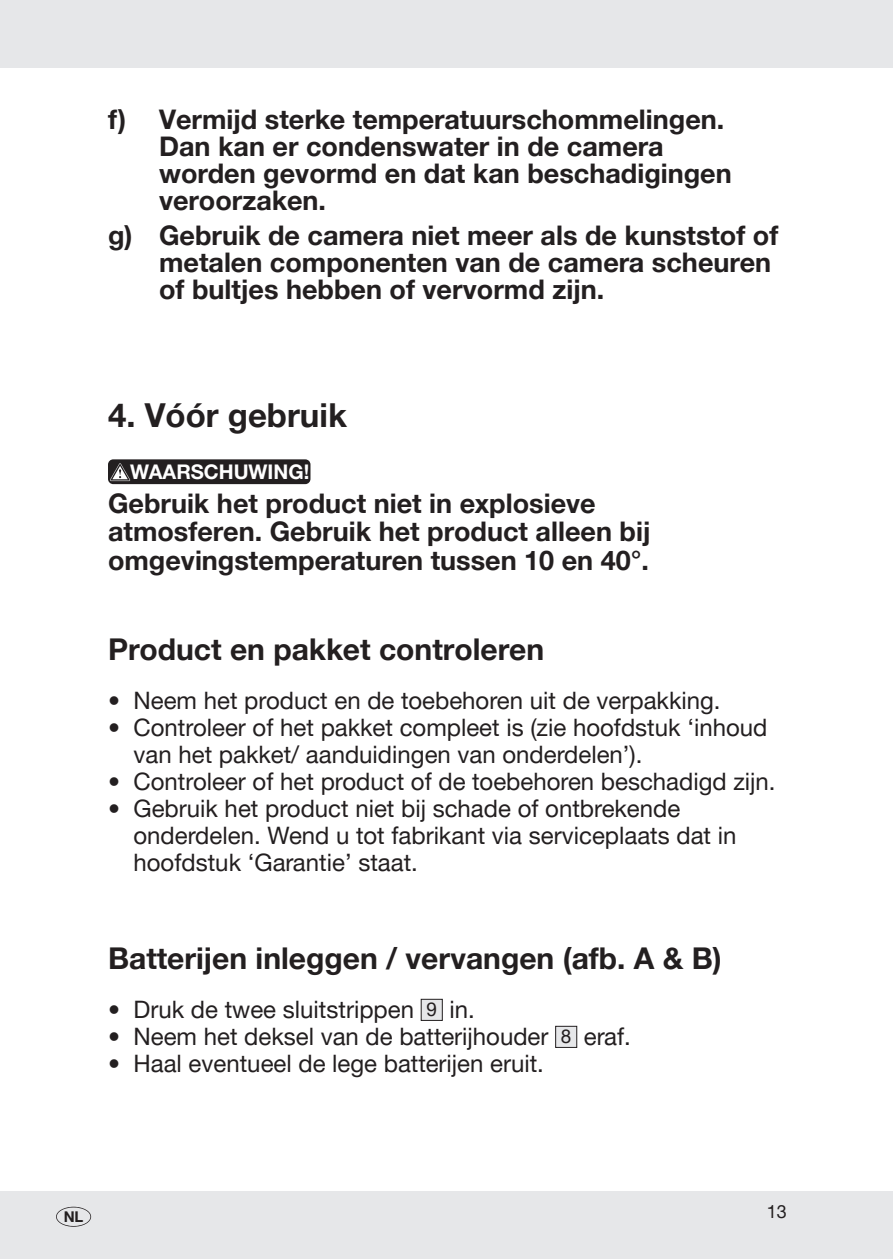
<style>
.page{position:relative;width:893px;height:1259px;background:#fff}
.page>*{position:absolute;margin:0;border:0;box-sizing:border-box;transform-origin:0 0}
.t1{font:700 33px "Helvetica Neue Parkside";color:#231f20}
.Headlines{font:700 30px "Helvetica Neue Parkside";color:#231f20}
.Sicherheitshinweise{font:700 27px/27px "Helvetica Neue Parkside";color:#231f20}
.t2{font:24px/27px "Helvetica Neue Parkside";color:#231f20}
.warnhinweise_auf_schwarz{font:700 20.1px "Helvetica Neue Parkside";color:#fff}
.Nummerierungen_Umschlag{font:18.9px "Helvetica Neue Parkside";color:#231f20}
.t3{font:18px "Helvetica Neue Parkside";color:#231f20}
.t4{font:700 14.7px "Helvetica Neue Parkside";color:#231f20}
</style>
<div class="page">
<div style="left:0;top:0;width:893px;height:68px;background:#e6e7e9"></div>
<div style="left:0;top:1191px;width:893px;height:68px;background:#e6e7e9"></div>
<svg style="left:56px;top:1206px;width:35px;height:20px"></svg>
<div style="left:108px;top:459px;width:202px;height:25px;background:#231f20;border-radius:5px"></div>
<svg style="left:110px;top:463px;width:20px;height:18px"></svg>
<div style="left:421px;top:999px;width:21px;height:21px;background:#e6e7e9"></div>
<div style="left:421px;top:998px;width:22px;height:23px;border:1px solid #231f20"></div>
<div style="left:556px;top:1026px;width:21px;height:21px;background:#e6e7e9"></div>
<div style="left:555px;top:1025px;width:22px;height:23px;border:1px solid #231f20"></div>
<p class="Sicherheitshinweise" style="left:159px;top:106px;width:574px;text-indent:-51px">f) Vermijd sterke temperatuurschommelingen.<br>Dan kan er condenswater in de camera worden gevormd en dat kan beschadigingen veroorzaken.</p>
<p class="Sicherheitshinweise" style="left:159px;top:222px;width:621px;text-indent:-51px">g) Gebruik de camera niet meer als de kunststof of metalen componenten van de camera scheuren of bultjes hebben of vervormd zijn.</p>
<p class="t1" style="left:108px;top:397px;width:240px">4. Vóór gebruik</p>
<p class="warnhinweise_auf_schwarz" style="left:130px;top:460px;width:181px">WAARSCHUWING!</p>
<p class="Sicherheitshinweise" style="left:108px;top:489px;width:544px;line-height:28.5px">Gebruik het product niet in explosieve atmosferen. Gebruik het product alleen bij omgevingstemperaturen tussen 10 en 40°.</p>
<p class="Headlines" style="left:108px;top:632px;width:438px">Product en pakket controleren</p>
<p class="t2" style="left:108px;top:687px;width:614px">• Neem het product en de toebehoren uit de verpakking.</p>
<p class="t2" style="left:134px;top:714px;width:635px;text-indent:-26px">• Controleer of het pakket compleet is (zie hoofdstuk ‘inhoud van het pakket/ aanduidingen van onderdelen’).</p>
<p class="t2" style="left:108px;top:768px;width:669px">• Controleer of het product of de toebehoren beschadigd zijn.</p>
<p class="t2" style="left:134px;top:795px;width:604px;text-indent:-26px">• Gebruik het product niet bij schade of ontbrekende onderdelen. Wend u tot fabrikant via serviceplaats dat in hoofdstuk ‘Garantie’ staat.</p>
<p class="Headlines" style="left:108px;top:941px;width:615px">Batterijen inleggen / vervangen (afb. A &amp; B)</p>
<p class="t2" style="left:108px;top:996px;width:307px">• Druk de twee sluitstrippen</p>
<p class="Nummerierungen_Umschlag" style="left:426px;top:998px;width:12px">9</p>
<p class="t2" style="left:449px;top:996px;width:27px">in.</p>
<p class="t2" style="left:108px;top:1023px;width:442px">• Neem het deksel van de batterijhouder</p>
<p class="Nummerierungen_Umschlag" style="left:561px;top:1025px;width:12px">8</p>
<p class="t2" style="left:584px;top:1023px;width:48px">eraf.</p>
<p class="t2" style="left:108px;top:1050px;width:437px">• Haal eventueel de lege batterijen eruit.</p>
<p class="t4" style="left:64px;top:1208px;width:21px">NL</p>
<p class="t3" style="left:767px;top:1200px;width:22px">13</p>
</div>
